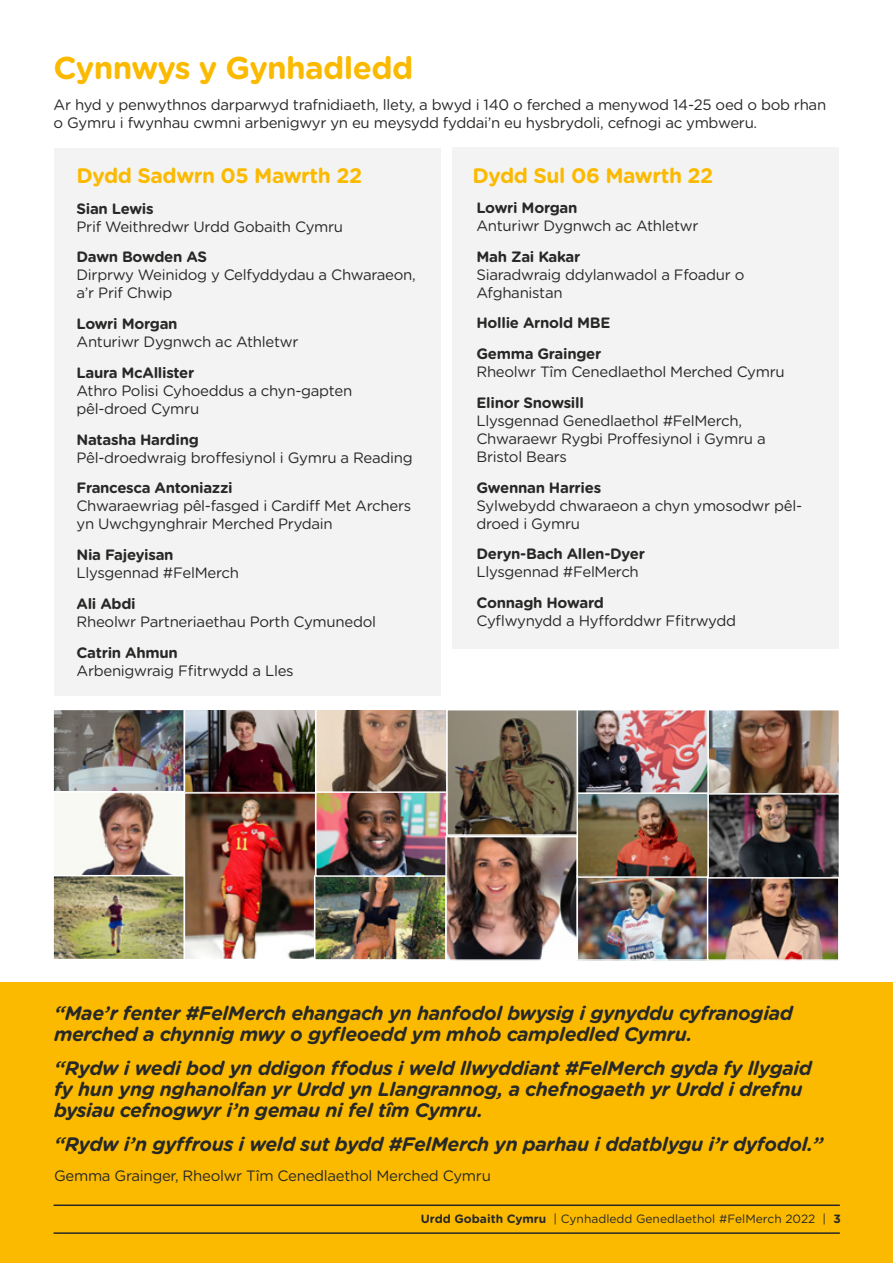
<style>
.page{position:relative;width:893px;height:1263px;background:#fff}
.page>*{position:absolute;margin:0;border:0;box-sizing:border-box;transform-origin:0 0}
.t1{font:700 31.5px "Gotham Rounded";letter-spacing:-.02em;color:#fbba00}
.t2{font:700 21px "Gotham Rounded";letter-spacing:-.02em;color:#fbba00}
.t3{font:italic 700 19.5px/21px "Gotham Rounded";letter-spacing:-.02em;color:#282827}
.t4{font:15px/18px "Gotham Rounded";letter-spacing:-.02em;color:#282827}
.t5{font:700 15px/30.8px "Gotham Rounded";letter-spacing:-.02em;color:#282827}
.t6{font:12px "Gotham Rounded";color:#282827}
.s1{font-weight:700}
</style>
<div class="page">
<div style="left:54px;top:148px;width:386px;height:548px;background:#f3f3f3"></div>
<div style="left:453px;top:148px;width:386px;height:501px;background:#f3f3f3"></div>
<img style="left:55px;top:712px;width:127px;height:79px">
<div style="left:52px;top:709px;width:133px;height:85px;border:2px solid #fff"></div>
<svg style="left:55px;top:794px;width:127px;height:80px;fill:#f8f9f3"></svg>
<div style="left:52px;top:791px;width:133px;height:86px;border:2px solid #fff"></div>
<img style="left:55px;top:878px;width:127px;height:79px">
<div style="left:52px;top:875px;width:133px;height:85px;border:2px solid #fff"></div>
<img style="left:187px;top:711px;width:126px;height:80px">
<div style="left:184px;top:708px;width:132px;height:86px;border:2px solid #fff"></div>
<img style="left:187px;top:795px;width:126px;height:162px">
<div style="left:184px;top:792px;width:132px;height:168px;border:2px solid #fff"></div>
<img style="left:317px;top:878px;width:127px;height:80px">
<div style="left:314px;top:875px;width:133px;height:86px;border:2px solid #fff"></div>
<svg style="left:318px;top:711px;width:127px;height:80px;background:#957e6d"></svg>
<div style="left:315px;top:708px;width:133px;height:86px;border:2px solid #fff"></div>
<img style="left:318px;top:794px;width:127px;height:80px">
<div style="left:315px;top:791px;width:133px;height:86px;border:2px solid #fff"></div>
<img style="left:448px;top:839px;width:127px;height:119px">
<div style="left:445px;top:836px;width:133px;height:125px;border:2px solid #fff"></div>
<img style="left:449px;top:712px;width:127px;height:121px">
<div style="left:446px;top:709px;width:133px;height:127px;border:2px solid #fff"></div>
<img style="left:580px;top:878px;width:126px;height:80px">
<div style="left:577px;top:875px;width:132px;height:86px;border:2px solid #fff"></div>
<img style="left:580px;top:712px;width:126px;height:79px">
<div style="left:577px;top:709px;width:132px;height:85px;border:2px solid #fff"></div>
<img style="left:580px;top:795px;width:126px;height:80px">
<div style="left:577px;top:792px;width:132px;height:86px;border:2px solid #fff"></div>
<img style="left:710px;top:879px;width:126px;height:79px">
<div style="left:707px;top:875px;width:132px;height:86px;border:2px solid #fff"></div>
<img style="left:710px;top:712px;width:127px;height:79px">
<div style="left:707px;top:709px;width:133px;height:85px;border:2px solid #fff"></div>
<img style="left:710px;top:796px;width:127px;height:80px">
<div style="left:707px;top:793px;width:133px;height:86px;border:2px solid #fff"></div>
<div style="left:0;top:982px;width:893px;height:281px;background:#fbba00"></div>
<hr style="left:54px;top:1232px;width:786px;height:2px;background:#282827">
<hr style="left:54px;top:1204px;width:786px;height:2px;background:#282827">
<h1 class="t1" style="left:54px;top:45px;width:361px">Cynnwys y Gynhadledd</h1>
<p class="t4" style="left:54px;top:95px;width:774px">Ar hyd y penwythnos darparwyd trafnidiaeth, llety, a bwyd i 140 o ferched a menywod 14-25 oed o bob rhan o Gymru i fwynhau cwmni arbenigwyr yn eu meysydd fyddai’n eu hysbrydoli, cefnogi ac ymbweru.</p>
<h2 class="t2" style="left:77px;top:160px;width:287px">Dydd Sadwrn 05 Mawrth 22</h2>
<h2 class="t2" style="left:473px;top:160px;width:242px">Dydd Sul 06 Mawrth 22</h2>
<p class="t5" style="left:77px;top:192px;width:79px">Sian Lewis</p>
<p class="t4" style="left:77px;top:217px;width:268px">Prif Weithredwr Urdd Gobaith Cymru</p>
<p class="t5" style="left:77px;top:241px;width:132px">Dawn Bowden AS</p>
<p class="t4" style="left:77px;top:265px;width:341px">Dirprwy Weinidog y Celfyddydau a Chwaraeon, a’r Prif Chwip</p>
<p class="t5" style="left:77px;top:308px;width:103px">Lowri Morgan</p>
<p class="t4" style="left:77px;top:332px;width:223px">Anturiwr Dygnwch ac Athletwr</p>
<p class="t5" style="left:77px;top:357px;width:119px">Laura McAllister</p>
<p class="t4" style="left:77px;top:381px;width:277px">Athro Polisi Cyhoeddus a chyn-gapten pêl-droed Cymru</p>
<p class="t5" style="left:77px;top:423px;width:124px">Natasha Harding</p>
<p class="t4" style="left:77px;top:448px;width:338px">Pêl-droedwraig broffesiynol i Gymru a Reading</p>
<p class="t5" style="left:77px;top:472px;width:158px">Francesca Antoniazzi</p>
<p class="t4" style="left:77px;top:496px;width:336px">Chwaraewriag pêl-fasged i Cardiff Met Archers yn Uwchgynghrair Merched Prydain</p>
<p class="t5" style="left:77px;top:539px;width:99px">Nia Fajeyisan</p>
<p class="t4" style="left:77px;top:563px;width:164px">Llysgennad #FelMerch</p>
<p class="t5" style="left:77px;top:588px;width:61px">Ali Abdi</p>
<p class="t4" style="left:77px;top:612px;width:301px">Rheolwr Partneriaethau Porth Cymunedol</p>
<p class="t5" style="left:77px;top:636px;width:103px">Catrin Ahmun</p>
<p class="t4" style="left:77px;top:661px;width:219px">Arbenigwraig Ffitrwydd a Lles</p>
<p class="t5" style="left:476px;top:192px;width:103px">Lowri Morgan</p>
<p class="t4" style="left:476px;top:216px;width:223px">Anturiwr Dygnwch ac Athletwr</p>
<p class="t5" style="left:476px;top:240px;width:105px">Mah Zai Kakar</p>
<p class="t4" style="left:476px;top:265px;width:270px">Siaradwraig ddylanwadol a Ffoadur o<br>Afghanistan</p>
<p class="t5" style="left:476px;top:307px;width:135px">Hollie Arnold MBE<br>Gemma Grainger</p>
<p class="t4" style="left:476px;top:362px;width:310px">Rheolwr Tîm Cenedlaethol Merched Cymru</p>
<p class="t5" style="left:476px;top:387px;width:109px">Elinor Snowsill</p>
<p class="t4" style="left:476px;top:411px;width:291px">Llysgennad Genedlaethol #FelMerch,<br>Chwaraewr Rygbi Proffesiynol i Gymru a<br>Bristol Bears</p>
<p class="t5" style="left:476px;top:471px;width:126px">Gwennan Harries</p>
<p class="t4" style="left:476px;top:496px;width:327px">Sylwebydd chwaraeon a chyn ymosodwr pêl&shy;droed i Gymru</p>
<p class="t5" style="left:476px;top:538px;width:170px">Deryn-Bach Allen-Dyer</p>
<p class="t4" style="left:476px;top:562px;width:164px">Llysgennad #FelMerch</p>
<p class="t5" style="left:476px;top:587px;width:129px">Connagh Howard</p>
<p class="t4" style="left:476px;top:611px;width:261px">Cyflwynydd a Hyfforddwr Ffitrwydd</p>
<h3 class="t3" style="left:54px;top:1002px;width:740px">“Mae’r fenter #FelMerch ehangach yn hanfodol bwysig i gynyddu cyfranogiad merched a chynnig mwy o gyfleoedd ym mhob campledled Cymru.</h3>
<h3 class="t3" style="left:54px;top:1057px;width:760px">“Rydw i wedi bod yn ddigon ffodus i weld llwyddiant #FelMerch gyda fy llygaid fy hun yng nghanolfan yr Urdd yn Llangrannog, a chefnogaeth yr Urdd i drefnu bysiau cefnogwyr i’n gemau ni fel tîm Cymru.</h3>
<h3 class="t3" style="left:54px;top:1132px;width:771px">“Rydw i’n gyffrous i weld sut bydd #FelMerch yn parhau i ddatblygu i’r dyfodol.”</h3>
<p class="t4" style="left:54px;top:1166px;width:438px">Gemma Grainger, Rheolwr Tîm Cenedlaethol Merched Cymru</p>
<p class="t6" style="left:421px;top:1210px;width:422px"><span class="s1">Urdd Gobaith Cymru</span> | Cynhadledd Genedlaethol #FelMerch 2022 | <span class="s1">3</span></p>
</div>
